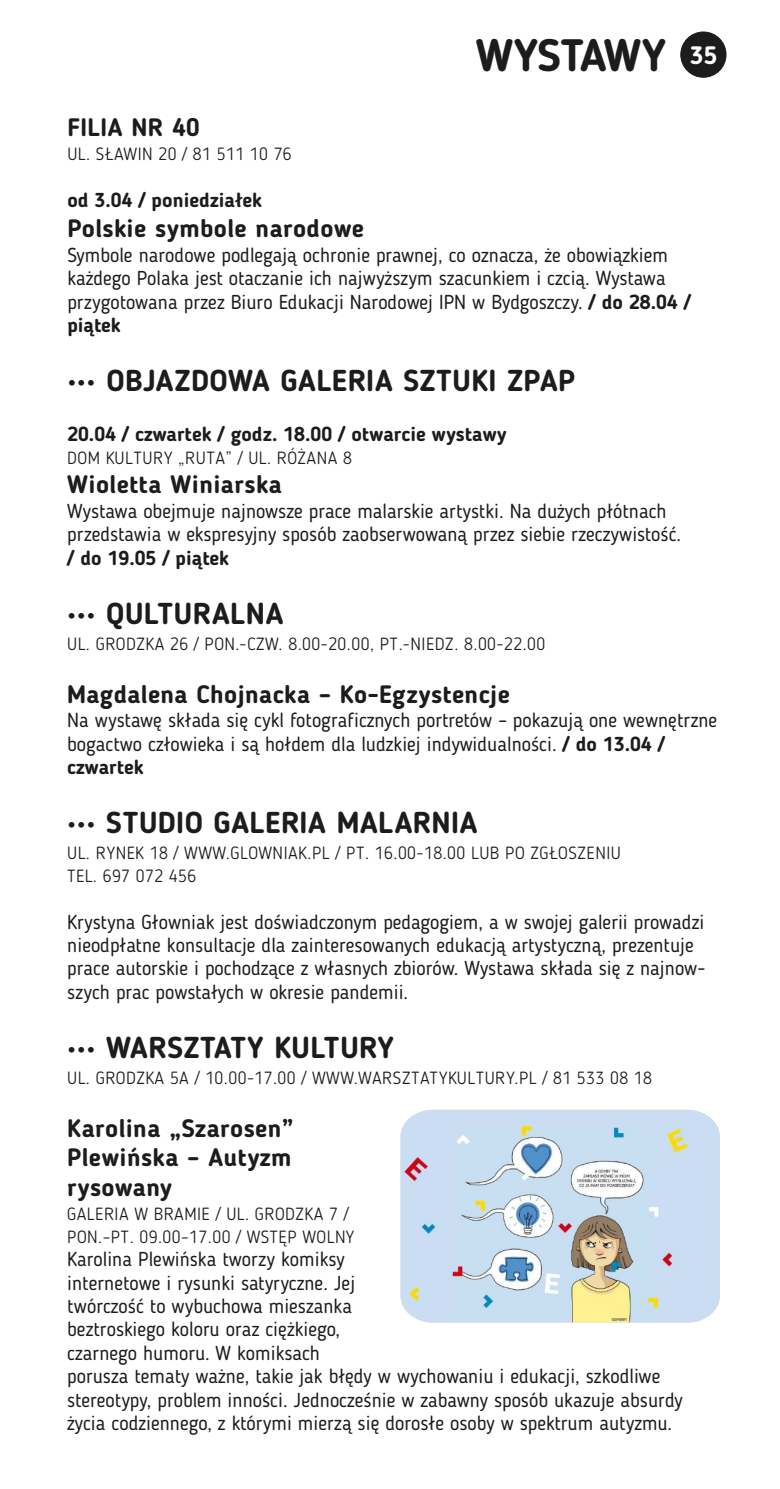
<style>
.page{position:relative;width:780px;height:1489px;background:#fff}
.page>*{position:absolute;margin:0;border:0;box-sizing:border-box;transform-origin:0 0}
.t1{font:700 45px "Blogger Sans";letter-spacing:-.01em;color:#1c1c1c}
.t2{font:700 30px "Blogger Sans";letter-spacing:.015em;color:#1c1c1c}
.t3{font:700 25px/29.5px "Blogger Sans";letter-spacing:.015em;color:#1c1c1c;text-align:justify}
.t4{font:20px/23.5px "Blogger Sans";color:#1c1c1c}
.t5{font:700 20px "Blogger Sans";color:#1c1c1c}
.t6{font:300 17.5px/22.5px "Blogger Sans";letter-spacing:.03em;color:#1c1c1c}
.s1{font-weight:700}
</style>
<div class="page">
<div style="left:680px;top:32px;width:46px;height:45px;background:#1c1c1c;border:1px solid #1c1c1c;border-radius:50%"></div>
<img style="left:400px;top:1109px;width:319px;height:213px">
<h1 class="t1" style="left:476px;top:37px;width:243px">WYSTAWY <sup>35</sup></h1>
<p class="t3" style="left:67px;top:115px;width:134px">FILIA NR 40</p>
<p class="t6" style="left:67px;top:145px;width:226px">UL. SŁAWIN 20 / 81 511 10 76</p>
<p class="t5" style="left:67px;top:192px;width:196px">od 3.04 / poniedziałek</p>
<p class="t3" style="left:67px;top:216px;width:298px">Polskie symbole narodowe</p>
<p class="t4" style="left:67px;top:244px;width:625px">Symbole narodowe podlegają ochronie prawnej, co oznacza, że obowiązkiem każdego Polaka jest otaczanie ich najwyższym szacunkiem i czcią. Wystawa przygotowana przez Biuro Edukacji Narodowej IPN w Bydgoszczy. <span class="s1">/ do 28.04 / piątek</span></p>
<h2 class="t2" style="left:67px;top:368px;width:509px">••• OBJAZDOWA GALERIA SZTUKI ZPAP</h2>
<p class="t5" style="left:67px;top:425px;width:440px">20.04 / czwartek / godz. 18.00 / otwarcie wystawy</p>
<p class="t6" style="left:67px;top:448px;width:286px">DOM KULTURY „RUTA” / UL. RÓŻANA 8</p>
<p class="t3" style="left:67px;top:472px;width:216px">Wioletta Winiarska</p>
<p class="t4" style="left:67px;top:501px;width:615px">Wystawa obejmuje najnowsze prace malarskie artystki. Na dużych płótnach przedstawia w ekspresyjny sposób zaobserwowaną przez siebie rzeczywistość.</p>
<p class="t5" style="left:67px;top:549px;width:163px">/ do 19.05 / piątek</p>
<h2 class="t2" style="left:67px;top:601px;width:217px">••• QULTURALNA</h2>
<p class="t6" style="left:67px;top:633px;width:479px">UL. GRODZKA 26 / PON.-CZW. 8.00-20.00, PT.-NIEDZ. 8.00-22.00</p>
<p class="t3" style="left:67px;top:681px;width:444px">Magdalena Chojnacka – Ko-Egzystencje</p>
<p class="t4" style="left:67px;top:710px;width:651px">Na wystawę składa się cykl fotograficznych portretów – pokazują one wewnętrzne bogactwo człowieka i są hołdem dla ludzkiej indywidualności. <span class="s1">/ do 13.04 / czwartek</span></p>
<h2 class="t2" style="left:67px;top:810px;width:411px">••• STUDIO GALERIA MALARNIA</h2>
<p class="t6" style="left:67px;top:843px;width:555px">UL. RYNEK 18 / WWW.GLOWNIAK.PL / PT. 16.00-18.00 LUB PO ZGŁOSZENIU<br>TEL. 697 072 456</p>
<p class="t4" style="left:67px;top:911px;width:639px">Krystyna Głowniak jest doświadczonym pedagogiem, a w swojej galerii prowadzi nieodpłatne konsultacje dla zainteresowanych edukacją artystyczną, prezentuje prace autorskie i pochodzące z własnych zbiorów. Wystawa składa się z najnow&shy;szych prac powstałych w okresie pandemii.</p>
<h2 class="t2" style="left:67px;top:1034px;width:328px">••• WARSZTATY KULTURY</h2>
<p class="t6" style="left:67px;top:1067px;width:586px">UL. GRODZKA 5A / 10.00-17.00 / WWW.WARSZTATYKULTURY.PL / 81 533 08 18</p>
<p class="t3" style="left:67px;top:1115px;width:228px">Karolina „Szarosen” Plewińska – Autyzm rysowany</p>
<p class="t6" style="left:67px;top:1204px;width:288px">GALERIA W BRAMIE / UL. GRODZKA 7 /<br>PON.–PT. 09.00–17.00 / WSTĘP WOLNY</p>
<p class="t4" style="left:67px;top:1248px;width:617px">Karolina Plewińska tworzy komiksy<br>internetowe i rysunki satyryczne. Jej<br>twórczość to wybuchowa mieszanka<br>beztroskiego koloru oraz ciężkiego,<br>czarnego humoru. W komiksach<br>porusza tematy ważne, takie jak błędy w wychowaniu i edukacji, szkodliwe stereotypy, problem inności. Jednocześnie w zabawny sposób ukazuje absurdy życia codziennego, z którymi mierzą się dorosłe osoby w spektrum autyzmu.</p>
</div>
